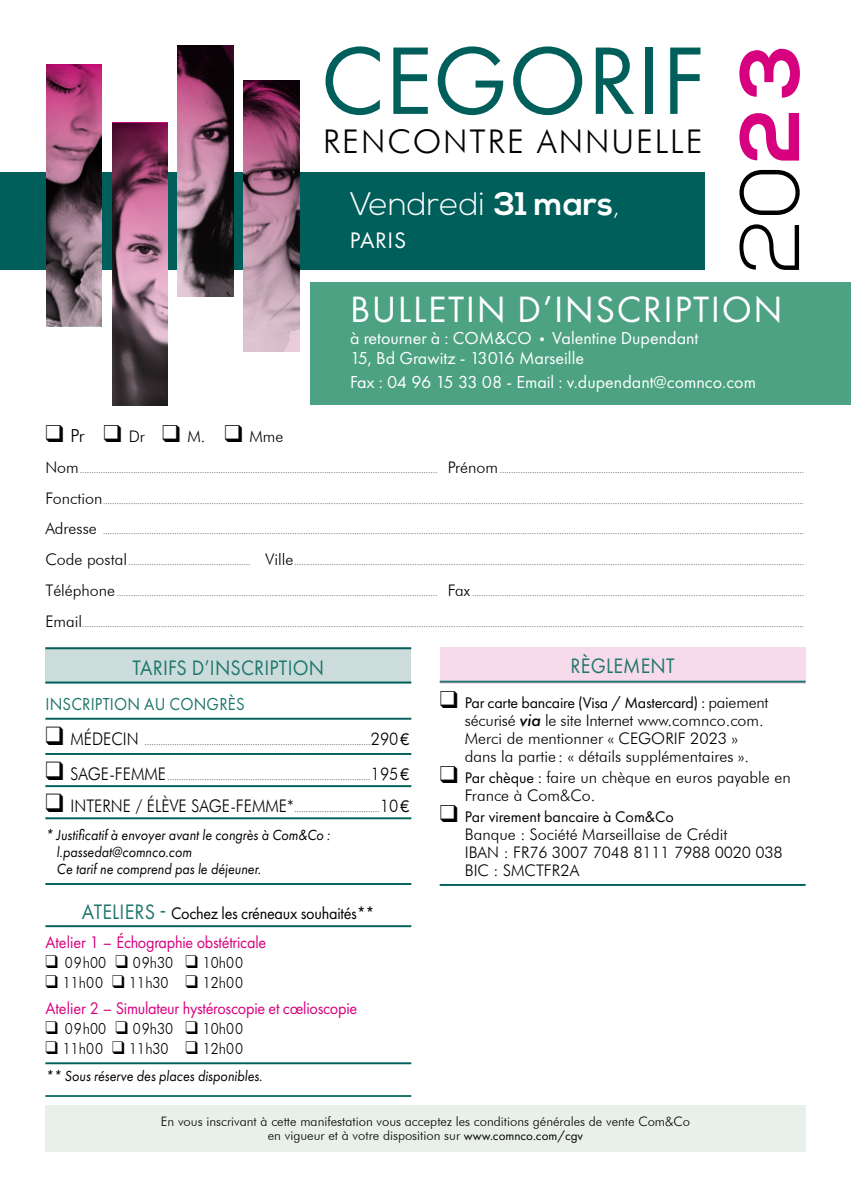
<style>
.page{position:relative;width:851px;height:1191px;background:#fff}
.page>*{position:absolute;margin:0;border:0;box-sizing:border-box;transform-origin:0 0}
.t1{font:99.4px "Futura PT";color:#005f5b}
.t2{font:300 84px "Nexa";color:#000}
.t3{font:38px "Futura PT";letter-spacing:.04em;color:#fff}
.t4{font:300 32.6px "Futura BT";letter-spacing:.06em;color:#000}
.t5{font:300 32.6px "Nexa";color:#fff}
.t6{font:23.2px "Futura PT";letter-spacing:.03em;color:#fff}
.t7{font:21.8px "Futura PT";letter-spacing:.01em;color:#1f766c;scale:.92 1}
.t8{font:18px/20px "Futura PT";color:#fff}
.t9{font:18px "Futura PT";letter-spacing:.01em;color:#1f766c;scale:.92 1}
.t10{font:17.4px/29.4px "Futura PT";letter-spacing:-.015em;color:#d7007e;scale:.93 1}
.t11{font:300 16px/18px "Futura BT";color:#000}
.t12{font:16px "Futura PT";letter-spacing:-.015em;color:#000}
.t13{font:300 15.4px "Futura BT";color:#000;scale:.9 1}
.t14{font:italic 15.2px/17.4px "Futura PT";color:#000;scale:.92 1}
.t15{font:300 13px/14px "Futura BT";color:#000;text-align:center}
.t16{font:300 8.6px "Futura BT";color:#000;scale:.92 1}
.t17{font:300 8px "Futura BT";color:#000}
.s1{font-weight:700}
.s2{font-family:"Futura BT";font-size:20px}
.s3{font-weight:700;color:#d7007e}
.s4{font-size:14px}
.s5{font-size:18px}
.s6{font-size:16px}
.s7{font-size:17.4px}
.s8{font-family:"Futura PT";font-weight:400;font-size:17.4px}
.s9{font-size:21.8px;color:#1f766c}
.s10{color:#000}
.s11{font-family:"Futura PT";font-weight:400}
.s12{font-family:"Futura BT";font-weight:300}
.s13{font-family:"Futura";font-weight:500;font-style:italic}
</style>
<div class="page">
<div style="left:0;top:172px;width:704px;height:98px;background:#005f5b"></div>
<img style="left:178px;top:45px;width:55px;height:252px">
<img style="left:244px;top:81px;width:55px;height:270px">
<img style="left:46px;top:64px;width:56px;height:262px">
<img style="left:112px;top:123px;width:55px;height:282px">
<div style="left:310px;top:282px;width:540px;height:123px;background:#4ca282"></div>
<div style="left:45px;top:647px;width:366px;height:36px;background:#cbdcdb"></div>
<div style="left:439px;top:647px;width:366px;height:36px;background:#f7dbeb"></div>
<hr style="left:45px;top:647px;width:366px;height:2px;background:#005f5b">
<hr style="left:45px;top:681px;width:366px;height:2px;background:#005f5b">
<hr style="left:45px;top:717px;width:366px;height:2px;background:#005f5b">
<hr style="left:45px;top:753px;width:366px;height:2px;background:#005f5b">
<hr style="left:45px;top:785px;width:366px;height:2px;background:#005f5b">
<hr style="left:45px;top:817px;width:366px;height:2px;background:#005f5b">
<hr style="left:45px;top:883px;width:366px;height:2px;background:#005f5b">
<hr style="left:45px;top:925px;width:366px;height:2px;background:#005f5b">
<hr style="left:45px;top:1062px;width:366px;height:2px;background:#005f5b">
<hr style="left:45px;top:1095px;width:366px;height:2px;background:#1f766c">
<div style="left:45px;top:1104px;width:760px;height:47px;background:#e8f0e9"></div>
<hr style="left:439px;top:680px;width:366px;height:2px;background:#1f766c">
<hr style="left:439px;top:884px;width:366px;height:2px;background:#005f5b">
<h1 class="t1" style="left:320px;top:22px;width:386px">CEGORIF</h1>
<h3 class="t4" style="left:323px;top:122px;width:381px">RENCONTRE ANNUELLE</h3>
<h3 class="t5" style="left:350px;top:185px;width:270px">Vendredi <span class="s1">31 mars</span><span class="s2">,</span></h3>
<h3 class="t6" style="left:350px;top:226px;width:58px">PARIS</h3>
<h2 class="t2" style="left:721px;top:273px;width:231px;rotate:-90deg">20<span class="s3">23</span></h2>
<h3 class="t3" style="left:350px;top:287px;width:434px">BULLETIN D’INSCRIPTION</h3>
<h3 class="t8" style="left:350px;top:328px;width:350px">à retourner à : COM&amp;CO <span class="s4">•</span> Valentine Dupendant<br>15, Bd Grawitz - 13016 Marseille</h3>
<h3 class="t8" style="left:350px;top:372px;width:407px">Fax : 04 96 15 33 08 - Email : v.dupendant@comnco.com</h3>
<h3 class="t11" style="left:45px;top:427px;width:239px">❑ <span class="s5">Pr</span> ❑ Dr ❑ M. ❑ Mme</h3>
<p class="t17" style="left:45px;top:465px;width:760px"><span class="s6">Nom</span>........................................................................................................................................................... <span class="s6">Prénom</span> ....................................................................................................................................</p>
<p class="t17" style="left:45px;top:496px;width:760px"><span class="s6">Fonction</span>................................................................................................................................................................................................................................................................................................................</p>
<p class="t17" style="left:45px;top:527px;width:760px"><span class="s6">Adresse</span> ................................................................................................................................................................................................................................................................................................................</p>
<p class="t17" style="left:45px;top:557px;width:760px"><span class="s6">Code postal</span> ..................................................... <span class="s6">Ville</span>.............................................................................................................................................................................................................................</p>
<p class="t17" style="left:45px;top:588px;width:760px"><span class="s6">Téléphone</span> ........................................................................................................................................... <span class="s6">Fax</span> ................................................................................................................................................</p>
<p class="t17" style="left:45px;top:619px;width:760px"><span class="s6">Email</span>.........................................................................................................................................................................................................................................................................................................................</p>
<h3 class="t7" style="left:132px;top:655px;width:210px">TARIFS D’INSCRIPTION</h3>
<h3 class="t9" style="left:45px;top:693px;width:218px">INSCRIPTION AU CONGRÈS</h3>
<p class="t16" style="left:45px;top:736px;width:397px">❑ <span class="s7">MÉDECIN</span> ..................................................................................................<span class="s7">290</span><span class="s8">€</span></p>
<p class="t16" style="left:45px;top:771px;width:397px">❑ <span class="s7">SAGE-FEMME</span> ........................................................................................<span class="s7">195</span><span class="s8">€</span></p>
<p class="t16" style="left:45px;top:804px;width:397px">❑ <span class="s7">INTERNE / ÉLÈVE SAGE-FEMME*</span>.....................................<span class="s7">10</span><span class="s8">€</span></p>
<h3 class="t14" style="left:57px;top:826px;width:298px;text-indent:-11px">* Justificatif à envoyer avant le congrès à Com&amp;Co : l.passedat@comnco.com<br>Ce tarif ne comprend pas le déjeuner.</h3>
<h3 class="t10" style="left:45px;top:898px;width:356px;text-indent:37px"><span class="s9">ATELIERS -</span> <span class="s10">Cochez les créneaux souhaités**<br></span>Atelier 1 – Échographie obstétricale</h3>
<h3 class="t13" style="left:45px;top:953px;width:221px">❑ 09h00 ❑ 09h30 ❑ 10h00</h3>
<h3 class="t13" style="left:45px;top:973px;width:221px">❑ 11h00 ❑ 11h30 ❑ 12h00</h3>
<h3 class="t10" style="left:45px;top:993px;width:337px">Atelier 2 – Simulateur hystéroscopie et cœlioscopie</h3>
<h3 class="t13" style="left:45px;top:1019px;width:221px">❑ 09h00 ❑ 09h30 ❑ 10h00</h3>
<h3 class="t13" style="left:45px;top:1039px;width:221px">❑ 11h00 ❑ 11h30 ❑ 12h00</h3>
<h3 class="t14" style="left:45px;top:1067px;width:237px">** Sous réserve des places disponibles.</h3>
<h3 class="t15" style="left:161px;top:1114px;width:530px">En vous inscrivant à cette manifestation vous acceptez les conditions générales de vente Com&amp;Co en vigueur et à votre disposition sur <span class="s11">www.comnco.com/cgv</span></h3>
<h3 class="t7" style="left:570px;top:653px;width:115px">RÈGLEMENT</h3>
<h3 class="t12" style="left:439px;top:692px;width:330px">❑ Par carte bancaire (Visa / Mastercard) : <span class="s12">paiement</span></h3>
<h3 class="t11" style="left:464px;top:710px;width:300px">sécurisé <span class="s13">via</span> le site Internet www.comnco.com.<br>Merci de mentionner « CEGORIF 2023 » dans la partie : « détails supplémentaires ».</h3>
<h3 class="t11" style="left:464px;top:768px;width:327px;text-indent:-25px">❑ <span class="s11">Par chèque :</span> faire un chèque en euros payable en<br>France à Com&amp;Co.</h3>
<h3 class="t12" style="left:439px;top:807px;width:236px">❑ Par virement bancaire à Com&amp;Co</h3>
<h3 class="t11" style="left:464px;top:825px;width:319px">Banque : Société Marseillaise de Crédit<br>IBAN : FR76 3007 7048 8111 7988 0020 038<br>BIC : SMCTFR2A</h3>
</div>
